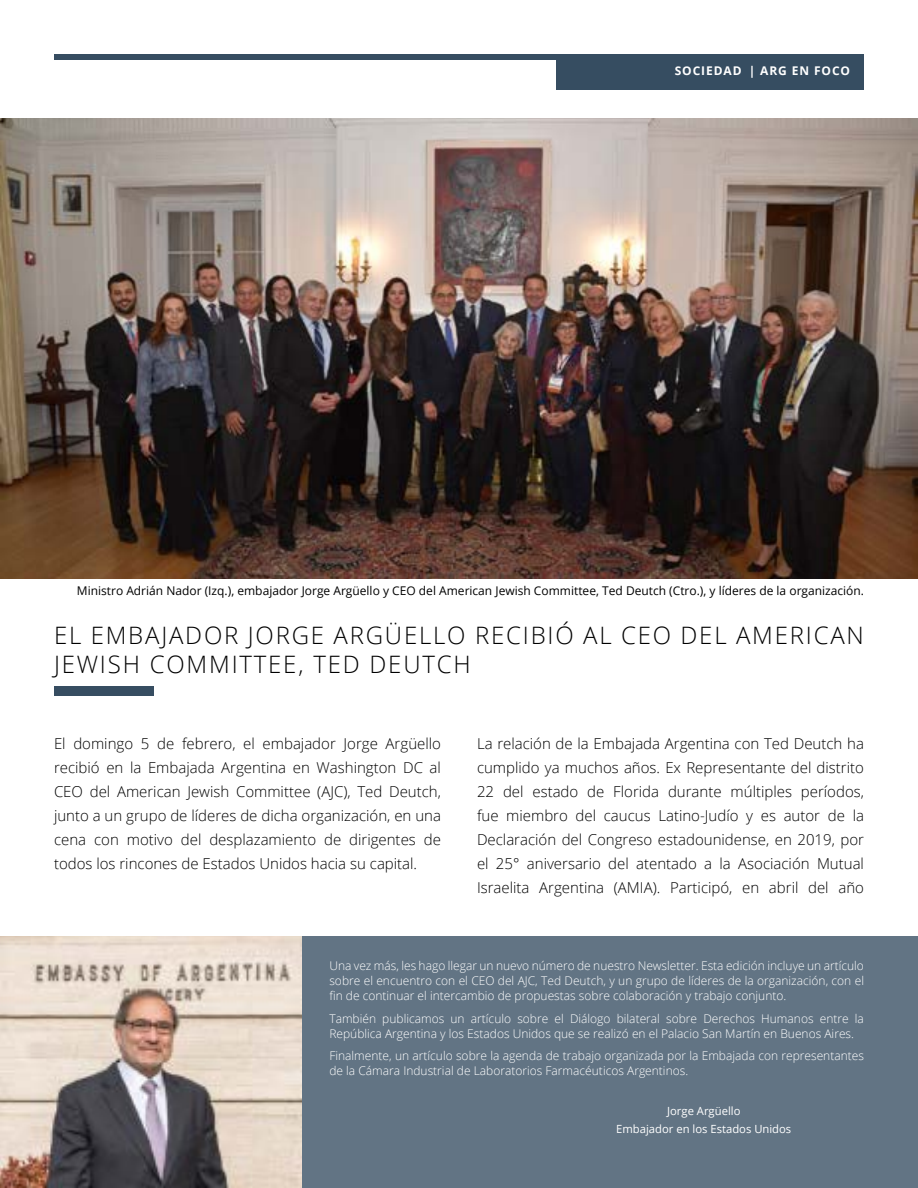
<style>
.page{position:relative;width:918px;height:1188px;background:#fff}
.page>*{position:absolute;margin:0;border:0;box-sizing:border-box;transform-origin:0 0}
.t1{font:300 24px/28.8px "Open Sans";letter-spacing:.075em;color:#000}
.t2{font:300 15px/24px "Open Sans";color:#000;text-align:justify}
.t3{font:300 12px/15px "Open Sans";color:#fff}
.t4{font:12px "Open Sans";color:#000}
.t5{font:700 12px "Open Sans";letter-spacing:.075em;color:#fff}
.t6{font:11.25px/18px "Open Sans";color:#fff;text-align:center}
</style>
<div class="page">
<div style="left:54px;top:54px;width:810px;height:5px;background:#364d61"></div>
<div style="left:556px;top:54px;width:308px;height:36px;background:#364d61"></div>
<img style="left:0;top:118px;width:918px;height:461px">
<div style="left:54px;top:686px;width:100px;height:9px;background:#364d61"></div>
<div style="left:54px;top:936px;width:864px;height:252px;background:#627484"></div>
<img style="left:0;top:936px;width:302px;height:252px">
<p class="t5" style="left:675px;top:62px;width:177px">SOCIEDAD | ARG EN FOCO</p>
<p class="t4" style="left:77px;top:582px;width:789px">Ministro Adrián Nador (Izq.), embajador Jorge Argüello y CEO del American Jewish Committee, Ted Deutch (Ctro.), y líderes de la organización.</p>
<h1 class="t1" style="left:54px;top:620px;width:811px">EL EMBAJADOR JORGE ARGÜELLO RECIBIÓ AL CEO DEL AMERICAN<br>JEWISH COMMITTEE, TED DEUTCH</h1>
<p class="t2" style="left:54px;top:732px;width:389px">El domingo 5 de febrero, el embajador Jorge Argüello recibió en la Embajada Argentina en Washington DC al CEO del American Jewish Committee (AJC), Ted Deutch, junto a un grupo de líderes de dicha organización, en una cena con motivo del desplazamiento de dirigentes de todos los rincones de Estados Unidos hacia su capital.</p>
<p class="t2" style="left:477px;top:732px;width:389px">La relación de la Embajada Argentina con Ted Deutch ha cumplido ya muchos años. Ex Representante del distrito 22 del estado de Florida durante múltiples períodos, fue miembro del caucus Latino-Judío y es autor de la Declaración del Congreso estadounidense, en 2019, por el 25° aniversario del atentado a la Asociación Mutual Israelita Argentina (AMIA). Participó, en abril del año</p>
<p class="t3" style="left:329px;top:958px;width:536px;text-align:justify">Una vez más, les hago llegar un nuevo número de nuestro Newsletter. Esta edición incluye un artículo sobre el encuentro con el CEO del AJC, Ted Deutch, y un grupo de líderes de la organización, con el fin de continuar el intercambio de propuestas sobre colaboración y trabajo conjunto.</p>
<p class="t3" style="left:329px;top:1011px;width:536px">También publicamos un artículo sobre el Diálogo bilateral sobre Derechos Humanos entre la<br>República Argentina y los Estados Unidos que se realizó en el Palacio San Martín en Buenos Aires.</p>
<p class="t3" style="left:329px;top:1048px;width:536px">Finalmente, un artículo sobre la agenda de trabajo organizada por la Embajada con representantes de la Cámara Industrial de Laboratorios Farmacéuticos Argentinos.</p>
<p class="t6" style="left:616px;top:1102px;width:177px">Jorge Argüello<br>Embajador en los Estados Unidos</p>
</div>
